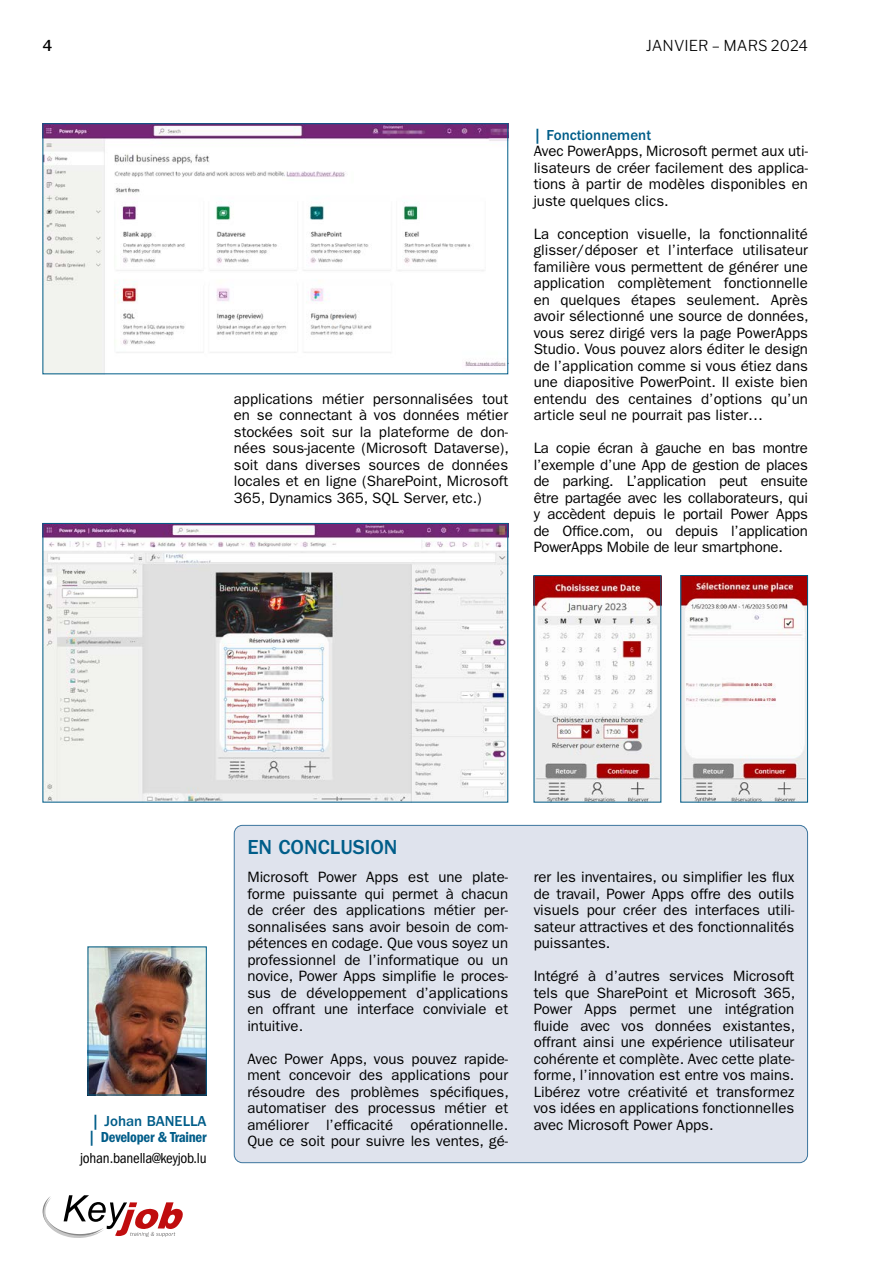
<style>
.page{position:relative;width:893px;height:1263px;background:#fff}
.page>*{position:absolute;margin:0;border:0;box-sizing:border-box;transform-origin:0 0}
.t1{font:500 21px "ITC Franklin Gothic Std";color:#005d89}
.t2{font:15px/16.5px "ITC Franklin Gothic Std";color:#000;text-align:justify}
.t3{font:500 15px "ITC Franklin Gothic Std";color:#005d89}
.t4{font:condensed 15px "ITC Franklin Gothic Std";letter-spacing:-.015em;color:#000}
.t5{font:15px "ITC Franklin Gothic Std Dm Cd";letter-spacing:-.015em;color:#005d89}
.t6{font:100 15px "Libre Franklin";letter-spacing:.005em;color:#000}
.s1{font-family:"ITC Franklin Gothic Std";font-weight:500}
</style>
<div class="page">
<div style="left:234px;top:825px;width:573px;height:338px;background:#dfe3ed;border-radius:8px"></div>
<img style="left:45px;top:525px;width:461px;height:275px">
<div style="left:43px;top:523px;width:465px;height:279px;border:1px solid #005d89"></div>
<img style="left:45px;top:125px;width:461px;height:247px">
<div style="left:43px;top:123px;width:465px;height:251px;border:1px solid #005d89"></div>
<img style="left:536px;top:577px;width:123px;height:223px">
<img style="left:682px;top:577px;width:124px;height:223px">
<div style="left:680px;top:575px;width:128px;height:227px;border:1px solid #005d89"></div>
<img style="left:90px;top:948px;width:115px;height:145px">
<div style="left:88px;top:946px;width:119px;height:149px;border:1px solid #005d89"></div>
<svg style="left:43px;top:1195px;width:140px;height:43px"></svg>
<p class="t6" style="left:43px;top:34px;width:11px">4</p>
<p class="t6" style="left:646px;top:34px;width:164px">JANVIER – MARS 2024</p>
<p class="t2" style="left:234px;top:391px;width:277px">applications métier personnalisées tout en se connectant à vos données métier stockées soit sur la plateforme de don&shy;nées sous-jacente (Microsoft Dataverse), soit dans diverses sources de données locales et en ligne (SharePoint, Microsoft 365, Dynamics 365, SQL Server, etc.)</p>
<p class="t3" style="left:534px;top:126px;width:119px">| Fonctionnement</p>
<p class="t2" style="left:534px;top:143px;width:276px">Avec PowerApps, Microsoft permet aux uti&shy;lisateurs de créer facilement des applica&shy;tions à partir de modèles disponibles en juste quelques clics.</p>
<p class="t2" style="left:534px;top:226px;width:277px">La conception visuelle, la fonctionnalité glisser/déposer et l’interface utilisateur familière vous permettent de générer une application complètement fonctionnelle en quelques étapes seulement. Après avoir sélectionné une source de données, vous serez dirigé vers la page PowerApps Studio. Vous pouvez alors éditer le design de l’application comme si vous étiez dans une diapositive PowerPoint. Il existe bien entendu des centaines d’options qu’un article seul ne pourrait pas lister…</p>
<p class="t2" style="left:534px;top:440px;width:276px">La copie écran à gauche en bas montre l’exemple d’une App de gestion de places de parking. L’application peut ensuite être partagée avec les collaborateurs, qui y accèdent depuis le portail Power Apps de Office.com, ou depuis l’application PowerApps Mobile de leur smartphone.</p>
<p class="t3" style="left:92px;top:1112px;width:116px">| Johan BANELLA</p>
<p class="t5" style="left:88px;top:1129px;width:120px"><span class="s1">|</span> Developer &amp; Trainer</p>
<p class="t4" style="left:80px;top:1150px;width:128px">johan.banella@keyjob.lu</p>
<h1 class="t1" style="left:247px;top:836px;width:152px">EN CONCLUSION</h1>
<p class="t2" style="left:247px;top:869px;width:262px">Microsoft Power Apps est une plate&shy;forme puissante qui permet à chacun de créer des applications métier per&shy;sonnalisées sans avoir besoin de com&shy;pétences en codage. Que vous soyez un professionnel de l’informatique ou un novice, Power Apps simplifie le proces&shy;sus de développement d’applications en offrant une interface conviviale et intuitive.</p>
<p class="t2" style="left:247px;top:1051px;width:263px">Avec Power Apps, vous pouvez rapide&shy;ment concevoir des applications pour résoudre des problèmes spécifiques, automatiser des processus métier et améliorer l’efficacité opérationnelle.<br>Que ce soit pour suivre les ventes, gé-</p>
<p class="t2" style="left:534px;top:869px;width:262px">rer les inventaires, ou simplifier les flux de travail, Power Apps offre des outils visuels pour créer des interfaces utili&shy;sateur attractives et des fonctionnalités puissantes.</p>
<p class="t2" style="left:534px;top:968px;width:263px">Intégré à d’autres services Microsoft tels que SharePoint et Microsoft 365, Power Apps permet une intégration fluide avec vos données existantes, offrant ainsi une expérience utilisateur cohérente et complète. Avec cette plate&shy;forme, l’innovation est entre vos mains.<br>Libérez votre créativité et transformez vos idées en applications fonctionnelles avec Microsoft Power Apps.</p>
</div>
